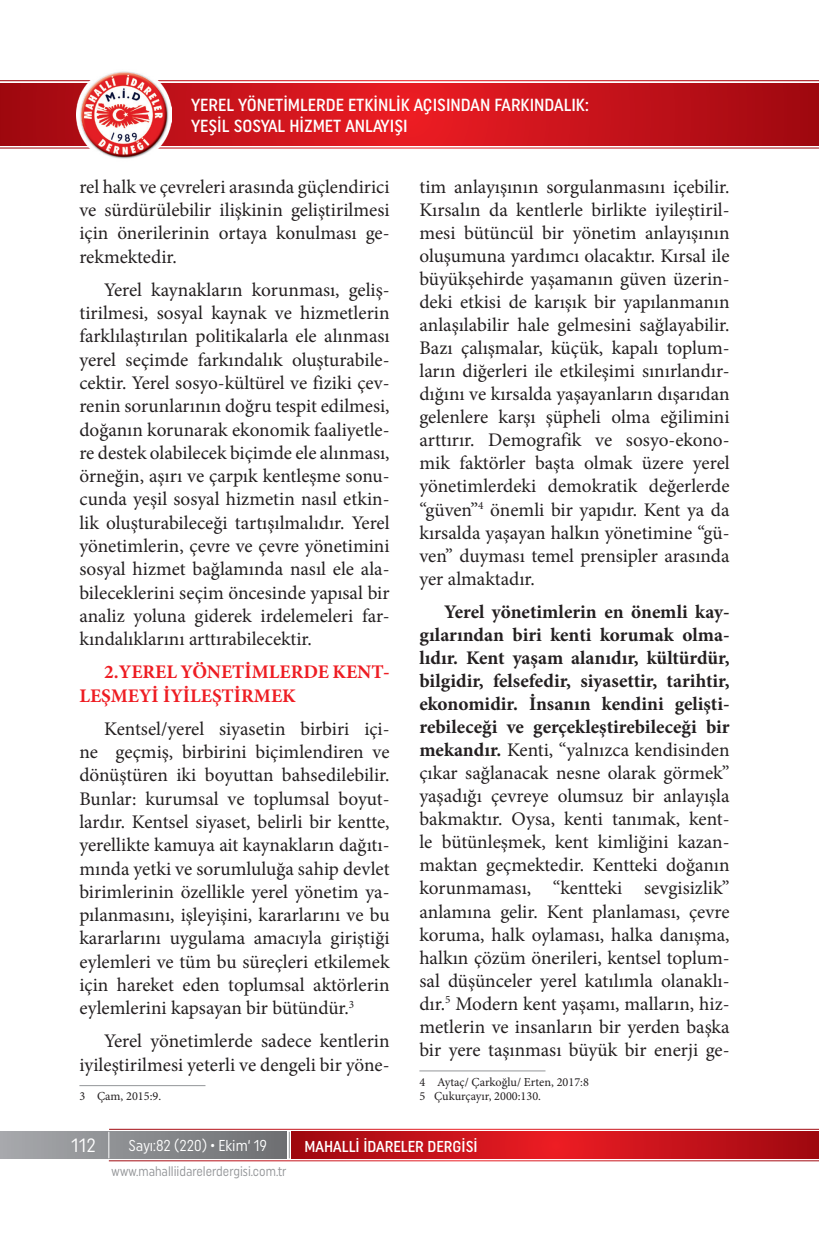
<style>
.page{position:relative;width:819px;height:1241px;background:#fff}
.page>*{position:absolute;margin:0;border:0;box-sizing:border-box;transform-origin:0 0}
.t1{font:19.25px/23.1px "Minion Pro";color:#231f20;text-align:justify}
.t2{font:700 19.25px/23.3px "Minion Pro";color:#ee1d23}
.t3{font:19.25px "Uniform Condensed";color:#fff}
.t4{font:500 17.5px/21px "Uniform Condensed";color:#fff}
.t5{font:500 15.75px "Uniform Condensed";color:#fff}
.t6{font:15.75px "Uniform Condensed";color:#fff;scale:.95 1}
.t7{font:13.83px "Uniform Condensed";color:#939598;scale:.92 1}
.t8{font:12.25px/14.7px "Minion Pro";color:#231f20}
.s1{font-weight:700}
</style>
<div class="page">
<svg style="left:0;top:83px;width:819px;height:62px;background:#c6121a"></svg>
<img style="left:76px;top:71px;width:96px;height:88px">
<div style="left:0;top:1131px;width:287px;height:27px;background:linear-gradient(to right,#a7a9ac,#6d6f71)"></div>
<svg style="left:292px;top:1131px;width:527px;height:27px;background:#c41219"></svg>
<svg style="left:289px;top:1131px;width:1px;height:27px"></svg>
<svg style="left:108px;top:1131px;width:1px;height:27px"></svg>
<hr style="left:79px;top:1084px;width:126px;height:1px;background:#939598">
<hr style="left:419px;top:1070px;width:126px;height:1px;background:#939598">
<p class="t4" style="left:191px;top:94px;width:399px">YEREL YÖNETİMLERDE ETKİNLİK AÇISINDAN FARKINDALIK:<br>YEŞİL SOSYAL HİZMET ANLAYIŞI</p>
<p class="t1" style="left:79px;top:175px;width:312px">rel halk ve çevreleri arasında güçlendirici ve sürdürülebilir ilişkinin geliştirilmesi için önerilerinin ortaya konulması ge&shy;rekmektedir.</p>
<p class="t1" style="left:79px;top:278px;width:312px;text-indent:25px">Yerel kaynakların korunması, geliş&shy;tirilmesi, sosyal kaynak ve hizmetlerin farklılaştırılan politikalarla ele alınması yerel seçimde farkındalık oluşturabile&shy;cektir. Yerel sosyo-kültürel ve fiziki çev&shy;renin sorunlarının doğru tespit edilmesi, doğanın korunarak ekonomik faaliyetle&shy;re destek olabilecek biçimde ele alınması, örneğin, aşırı ve çarpık kentleşme sonu&shy;cunda yeşil sosyal hizmetin nasıl etkin&shy;lik oluşturabileceği tartışılmalıdır. Yerel yönetimlerin, çevre ve çevre yönetimini sosyal hizmet bağlamında nasıl ele ala&shy;bileceklerini seçim öncesinde yapısal bir analiz yoluna giderek irdelemeleri far&shy;kındalıklarını arttırabilecektir.</p>
<p class="t2" style="left:79px;top:660px;width:312px;text-indent:25px">2.YEREL YÖNETİMLERDE KENT-<br>LEŞMEYİ İYİLEŞTİRMEK</p>
<p class="t1" style="left:79px;top:717px;width:312px;text-indent:25px">Kentsel/yerel siyasetin birbiri içi&shy;ne geçmiş, birbirini biçimlendiren ve dönüştüren iki boyuttan bahsedilebilir.<br>Bunlar: kurumsal ve toplumsal boyut&shy;lardır. Kentsel siyaset, belirli bir kentte, yerellikte kamuya ait kaynakların dağıtı&shy;mında yetki ve sorumluluğa sahip devlet birimlerinin özellikle yerel yönetim ya&shy;pılanmasını, işleyişini, kararlarını ve bu kararlarını uygulama amacıyla giriştiği eylemleri ve tüm bu süreçleri etkilemek için hareket eden toplumsal aktörlerin eylemlerini kapsayan bir bütündür.<sup>3</sup></p>
<p class="t1" style="left:79px;top:1029px;width:312px;text-align:right">Yerel yönetimlerde sadece kentlerin iyileştirilmesi yeterli ve dengeli bir yöne-</p>
<p class="t8" style="left:79px;top:1088px;width:83px">3 Çam, 2015:9.</p>
<p class="t1" style="left:419px;top:175px;width:312px">tim anlayışının sorgulanmasını içebilir.<br>Kırsalın da kentlerle birlikte iyileştiril&shy;mesi bütüncül bir yönetim anlayışının oluşumuna yardımcı olacaktır. Kırsal ile büyükşehirde yaşamanın güven üzerin&shy;deki etkisi de karışık bir yapılanmanın anlaşılabilir hale gelmesini sağlayabilir.<br>Bazı çalışmalar, küçük, kapalı toplum&shy;ların diğerleri ile etkileşimi sınırlandır&shy;dığını ve kırsalda yaşayanların dışarıdan gelenlere karşı şüpheli olma eğilimini arttırır. Demografik ve sosyo-ekono&shy;mik faktörler başta olmak üzere yerel yönetimlerdeki demokratik değerlerde “güven”<sup>4</sup> önemli bir yapıdır. Kent ya da kırsalda yaşayan halkın yönetimine “gü&shy;ven” duyması temel prensipler arasında yer almaktadır.</p>
<p class="t1" style="left:419px;top:600px;width:312px;text-indent:25px"><span class="s1">Yerel yönetimlerin en önemli kay&shy;gılarından biri kenti korumak olma&shy;lıdır. Kent yaşam alanıdır, kültürdür, bilgidir, felsefedir, siyasettir, tarihtir, ekonomidir. İnsanın kendini gelişti&shy;rebileceği ve gerçekleştirebileceği bir mekandır.</span> Kenti, “yalnızca kendisinden çıkar sağlanacak nesne olarak görmek” yaşadığı çevreye olumsuz bir anlayışla bakmaktır. Oysa, kenti tanımak, kent&shy;le bütünleşmek, kent kimliğini kazan&shy;maktan geçmektedir. Kentteki doğanın korunmaması, “kentteki sevgisizlik” anlamına gelir. Kent planlaması, çevre koruma, halk oylaması, halka danışma, halkın çözüm önerileri, kentsel toplum&shy;sal düşünceler yerel katılımla olanaklı&shy;dır.<sup>5</sup> Modern kent yaşamı, malların, hiz&shy;metlerin ve insanların bir yerden başka bir yere taşınması büyük bir enerji ge-</p>
<p class="t8" style="left:419px;top:1074px;width:171px">4 Aytaç/ Çarkoğlu/ Erten, 2017:8<br>5 Çukurçayır, 2000:130.</p>
<p class="t3" style="left:71px;top:1133px;width:26px">112</p>
<p class="t6" style="left:128px;top:1136px;width:147px">Sayı:82 (220) • Ekim‘ 19</p>
<p class="t7" style="left:111px;top:1162px;width:192px">www.mahalliidarelerdergisi.com.tr</p>
<p class="t5" style="left:304px;top:1136px;width:175px">MAHALLİ İDARELER DERGİSİ</p>
</div>
